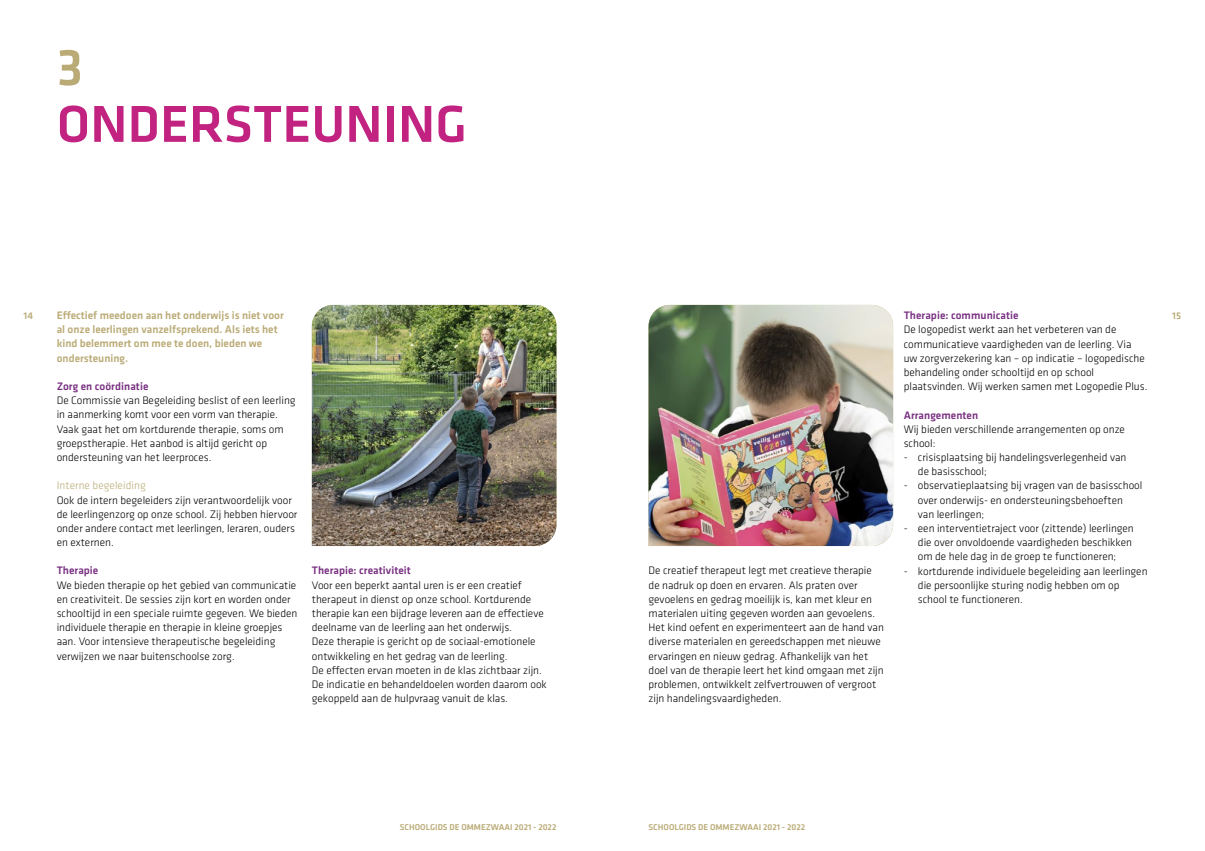
<style>
.page{position:relative;width:1205px;height:851px;background:#fff}
.page>*{position:absolute;margin:0;border:0;box-sizing:border-box;transform-origin:0 0}
.t1{font:500 53.75px "Klavika";color:#c22280}
.t2{font:500 53.75px "Klavika";color:#baab76}
.t3{font:300 11.25px/14.1px "Klavika";color:#000}
.t4{font:500 11.25px/14.1px "Klavika";color:#baab76}
.t5{font:500 11.25px "Klavika";letter-spacing:.005em;color:#793182}
.t6{font:300 11.25px "Klavika";letter-spacing:.005em;color:#baab76}
.t7{font:500 10px "Klavika";color:#baab76}
.t8{font:500 8.75px "Klavika";color:#baab76}
</style>
<div class="page">
<img style="left:312px;top:305px;width:244px;height:241px">
<img style="left:648px;top:305px;width:245px;height:241px">
<h1 class="t2" style="left:57px;top:31px;width:28px">3</h1>
<h1 class="t1" style="left:57px;top:88px;width:411px">ONDERSTEUNING</h1>
<p class="t4" style="left:57px;top:308px;width:229px">Effectief meedoen aan het onderwijs is niet voor al onze leerlingen vanzelfsprekend. Als iets het kind belemmert om mee te doen, bieden we ondersteuning.</p>
<p class="t5" style="left:57px;top:378px;width:93px">Zorg en coördinatie</p>
<p class="t3" style="left:57px;top:393px;width:240px">De Commissie van Begeleiding beslist of een leerling in aanmerking komt voor een vorm van therapie.<br>Vaak gaat het om kortdurende therapie, soms om groepstherapie. Het aanbod is altijd gericht op ondersteuning van het leerproces.</p>
<p class="t6" style="left:57px;top:478px;width:91px">Interne begeleiding</p>
<p class="t3" style="left:57px;top:492px;width:242px">Ook de intern begeleiders zijn verantwoordelijk voor de leerlingenzorg op onze school. Zij hebben hiervoor onder andere contact met leerlingen, leraren, ouders en externen.</p>
<p class="t5" style="left:57px;top:563px;width:43px">Therapie</p>
<p class="t3" style="left:57px;top:577px;width:242px">We bieden therapie op het gebied van communicatie en creativiteit. De sessies zijn kort en worden onder schooltijd in een speciale ruimte gegeven. We bieden individuele therapie en therapie in kleine groepjes aan. Voor intensieve therapeutische begeleiding verwijzen we naar buitenschoolse zorg.</p>
<p class="t5" style="left:904px;top:308px;width:116px">Therapie: communicatie</p>
<p class="t3" style="left:904px;top:322px;width:245px">De logopedist werkt aan het verbeteren van de communicatieve vaardigheden van de leerling. Via uw zorgverzekering kan – op indicatie – logopedische behandeling onder schooltijd en op school plaatsvinden. Wij werken samen met Logopedie Plus.</p>
<p class="t5" style="left:904px;top:407px;width:76px">Arrangementen</p>
<p class="t3" style="left:904px;top:421px;width:223px">Wij bieden verschillende arrangementen op onze school:</p>
<p class="t3" style="left:918px;top:450px;width:210px;text-indent:-14px">- crisisplaatsing bij handelingsverlegenheid van de basisschool;</p>
<p class="t3" style="left:918px;top:478px;width:226px;text-indent:-14px">- observatieplaatsing bij vragen van de basisschool over onderwijs- en ondersteuningsbehoeften<br>van leerlingen;</p>
<p class="t3" style="left:918px;top:521px;width:217px;text-indent:-14px">- een interventietraject voor (zittende) leerlingen die over onvoldoende vaardigheden beschikken om de hele dag in de groep te functioneren;</p>
<p class="t3" style="left:918px;top:563px;width:231px;text-indent:-14px">- kortdurende individuele begeleiding aan leerlingen die persoonlijke sturing nodig hebben om op school te functioneren.</p>
<p class="t7" style="left:24px;top:309px;width:11px">14</p>
<p class="t7" style="left:1172px;top:309px;width:10px">15</p>
<p class="t3" style="left:648px;top:563px;width:237px">De creatief therapeut legt met creatieve therapie de nadruk op doen en ervaren. Als praten over gevoelens en gedrag moeilijk is, kan met kleur en materialen uiting gegeven worden aan gevoelens.<br>Het kind oefent en experimenteert aan de hand van diverse materialen en gereedschappen met nieuwe ervaringen en nieuw gedrag. Afhankelijk van het doel van de therapie leert het kind omgaan met zijn problemen, ontwikkelt zelfvertrouwen of vergroot zijn handelingsvaardigheden.</p>
<p class="t5" style="left:312px;top:563px;width:100px">Therapie: creativiteit</p>
<p class="t3" style="left:312px;top:577px;width:236px">Voor een beperkt aantal uren is er een creatief therapeut in dienst op onze school. Kortdurende therapie kan een bijdrage leveren aan de effectieve deelname van de leerling aan het onderwijs.<br>Deze therapie is gericht op de sociaal-emotionele ontwikkeling en het gedrag van de leerling.<br>De effecten ervan moeten in de klas zichtbaar zijn.<br>De indicatie en behandeldoelen worden daarom ook gekoppeld aan de hulpvraag vanuit de klas.</p>
<p class="t8" style="left:400px;top:820px;width:158px">SCHOOLGIDS De Ommezwaai 2021 - 2022</p>
<p class="t8" style="left:648px;top:820px;width:158px">SCHOOLGIDS De Ommezwaai 2021 - 2022</p>
</div>
